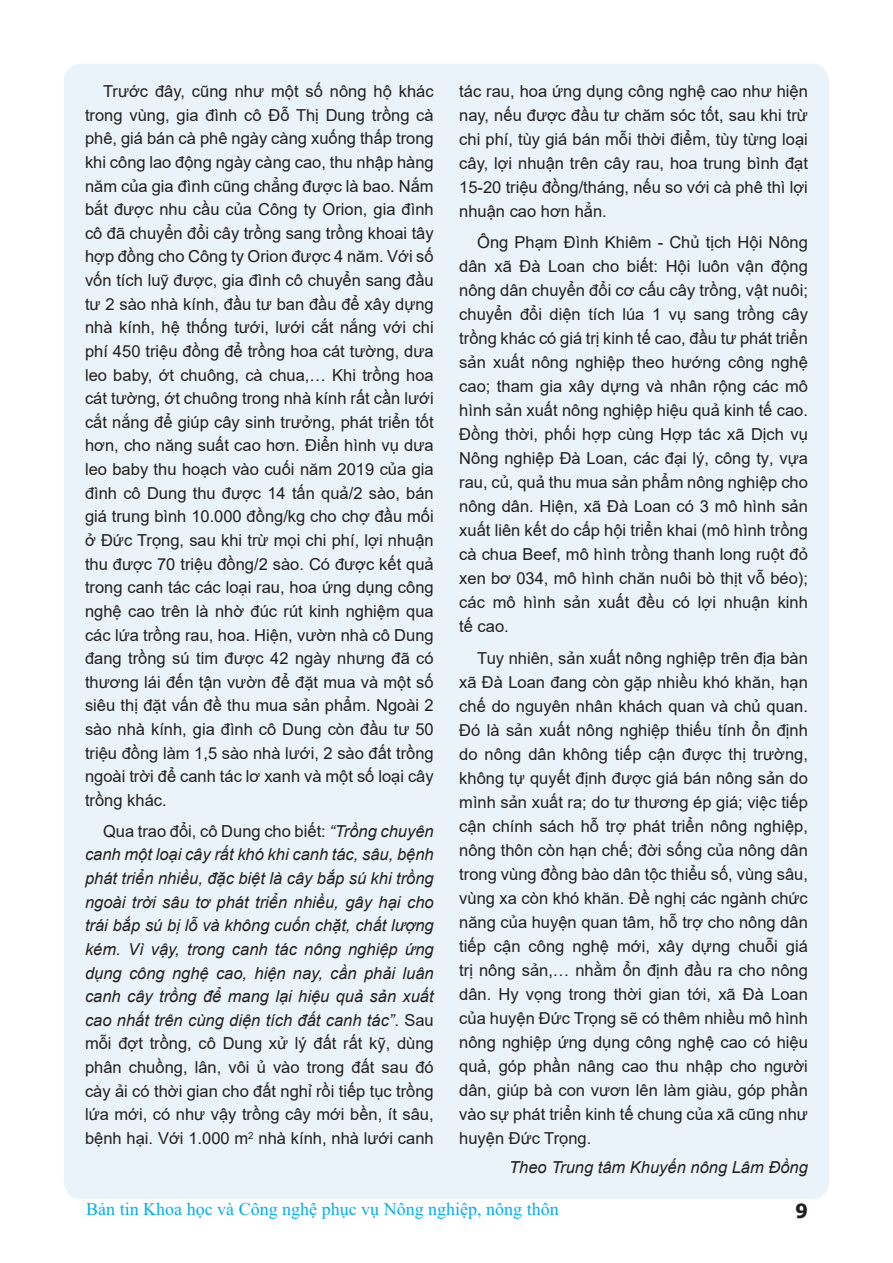
<style>
.page{position:relative;width:893px;height:1263px;background:#fff}
.page>*{position:absolute;margin:0;border:0;box-sizing:border-box;transform-origin:0 0}
.t1{font:700 19.5px "Tahoma";color:#231f20}
.t2{font:18px "Times New Roman";color:#00aeef}
.Body_Text{font:16.5px/24px "Arial";color:#231f20;text-align:justify}
.Body_Text-2{font:italic 16.5px/23.7px "Arial";color:#231f20;text-align:justify}
.s1{font-style:normal}
</style>
<div class="page">
<div style="left:64px;top:64px;width:765px;height:1135px;background:#e9f3f9;border-radius:18px"></div>
<p class="Body_Text" style="left:85px;top:79px;width:350px;text-indent:18px">Trước đây, cũng như một số nông hộ khác trong vùng, gia đình cô Đỗ Thị Dung trồng cà phê, giá bán cà phê ngày càng xuống thấp trong khi công lao động ngày càng cao, thu nhập hàng năm của gia đình cũng chẳng được là bao. Nắm bắt được nhu cầu của Công ty Orion, gia đình cô đã chuyển đổi cây trồng sang trồng khoai tây hợp đồng cho Công ty Orion được 4 năm. Với số vốn tích luỹ được, gia đình cô chuyển sang đầu tư 2 sào nhà kính, đầu tư ban đầu để xây dựng nhà kính, hệ thống tưới, lưới cắt nắng với chi phí 450 triệu đồng để trồng hoa cát tường, dưa leo baby, ớt chuông, cà chua,… Khi trồng hoa cát tường, ớt chuông trong nhà kính rất cần lưới cắt nắng để giúp cây sinh trưởng, phát triển tốt hơn, cho năng suất cao hơn. Điển hình vụ dưa leo baby thu hoạch vào cuối năm 2019 của gia đình cô Dung thu được 14 tấn quả/2 sào, bán giá trung bình 10.000 đồng/kg cho chợ đầu mối ở Đức Trọng, sau khi trừ mọi chi phí, lợi nhuận thu được 70 triệu đồng/2 sào. Có được kết quả trong canh tác các loại rau, hoa ứng dụng công nghệ cao trên là nhờ đúc rút kinh nghiệm qua các lứa trồng rau, hoa. Hiện, vườn nhà cô Dung đang trồng sú tim được 42 ngày nhưng đã có thương lái đến tận vườn để đặt mua và một số siêu thị đặt vấn đề thu mua sản phẩm. Ngoài 2 sào nhà kính, gia đình cô Dung còn đầu tư 50 triệu đồng làm 1,5 sào nhà lưới, 2 sào đất trồng ngoài trời để canh tác lơ xanh và một số loại cây trồng khác.</p>
<p class="Body_Text-2" style="left:85px;top:819px;width:350px;text-indent:18px"><span class="s1">Qua trao đổi, cô Dung cho biết:</span> “Trồng chuyên canh một loại cây rất khó khi canh tác, sâu, bệnh phát triển nhiều, đặc biệt là cây bắp sú khi trồng ngoài trời sâu tơ phát triển nhiều, gây hại cho trái bắp sú bị lỗ và không cuốn chặt, chất lượng kém. Vì vậy, trong canh tác nông nghiệp ứng dụng công nghệ cao, hiện nay, cần phải luân canh cây trồng để mang lại hiệu quả sản xuất cao nhất trên cùng diện tích đất canh tác”<span class="s1">. Sau mỗi đợt trồng, cô Dung xử lý đất rất kỹ, dùng phân chuồng, lân, vôi ủ vào trong đất sau đó cày ải có thời gian cho đất nghỉ rồi tiếp tục trồng lứa mới, có như vậy trồng cây mới bền, ít sâu, bệnh hại. Với 1.000 m</span><sup>2</sup> <span class="s1">nhà kính, nhà lưới canh</span></p>
<p class="Body_Text" style="left:459px;top:79px;width:350px">tác rau, hoa ứng dụng công nghệ cao như hiện nay, nếu được đầu tư chăm sóc tốt, sau khi trừ chi phí, tùy giá bán mỗi thời điểm, tùy từng loại cây, lợi nhuận trên cây rau, hoa trung bình đạt 15-20 triệu đồng/tháng, nếu so với cà phê thì lợi nhuận cao hơn hẳn.</p>
<p class="Body_Text" style="left:459px;top:230px;width:350px;text-indent:18px">Ông Phạm Đình Khiêm - Chủ tịch Hội Nông dân xã Đà Loan cho biết: Hội luôn vận động nông dân chuyển đổi cơ cấu cây trồng, vật nuôi; chuyển đổi diện tích lúa 1 vụ sang trồng cây trồng khác có giá trị kinh tế cao, đầu tư phát triển sản xuất nông nghiệp theo hướng công nghệ cao; tham gia xây dựng và nhân rộng các mô hình sản xuất nông nghiệp hiệu quả kinh tế cao.<br>Đồng thời, phối hợp cùng Hợp tác xã Dịch vụ Nông nghiệp Đà Loan, các đại lý, công ty, vựa rau, củ, quả thu mua sản phẩm nông nghiệp cho nông dân. Hiện, xã Đà Loan có 3 mô hình sản xuất liên kết do cấp hội triển khai (mô hình trồng cà chua Beef, mô hình trồng thanh long ruột đỏ xen bơ 034, mô hình chăn nuôi bò thịt vỗ béo); các mô hình sản xuất đều có lợi nhuận kinh tế cao.</p>
<p class="Body_Text" style="left:459px;top:646px;width:350px;text-indent:18px">Tuy nhiên, sản xuất nông nghiệp trên địa bàn xã Đà Loan đang còn gặp nhiều khó khăn, hạn chế do nguyên nhân khách quan và chủ quan.<br>Đó là sản xuất nông nghiệp thiếu tính ổn định do nông dân không tiếp cận được thị trường, không tự quyết định được giá bán nông sản do mình sản xuất ra; do tư thương ép giá; việc tiếp cận chính sách hỗ trợ phát triển nông nghiệp, nông thôn còn hạn chế; đời sống của nông dân trong vùng đồng bào dân tộc thiểu số, vùng sâu, vùng xa còn khó khăn. Đề nghị các ngành chức năng của huyện quan tâm, hỗ trợ cho nông dân tiếp cận công nghệ mới, xây dựng chuỗi giá trị nông sản,… nhằm ổn định đầu ra cho nông dân. Hy vọng trong thời gian tới, xã Đà Loan của huyện Đức Trọng sẽ có thêm nhiều mô hình nông nghiệp ứng dụng công nghệ cao có hiệu quả, góp phần nâng cao thu nhập cho người dân, giúp bà con vươn lên làm giàu, góp phần vào sự phát triển kinh tế chung của xã cũng như huyện Đức Trọng.</p>
<p class="Body_Text-2" style="left:509px;top:1155px;width:300px">Theo Trung tâm Khuyến nông Lâm Đồng</p>
<p class="t2" style="left:86px;top:1196px;width:474px">Bản tin Khoa học và Công nghệ phục vụ Nông nghiệp, nông thôn</p>
<p class="t1" style="left:795px;top:1197px;width:14px">9</p>
</div>
